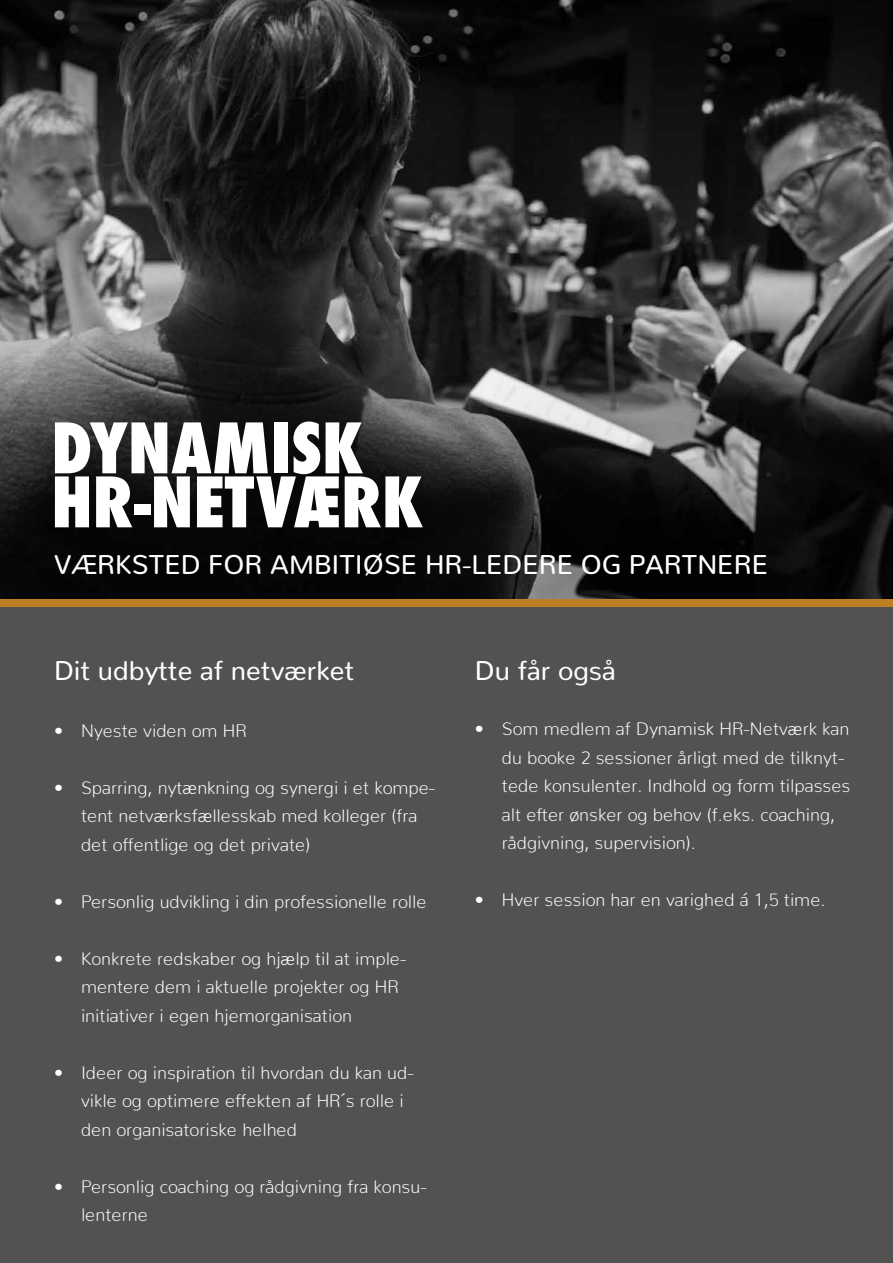
<style>
.page{position:relative;width:893px;height:1263px;background:#525252}
.page>*{position:absolute;margin:0;border:0;box-sizing:border-box;transform-origin:0 0}
.t1{font:800 condensed 67.5px/54px "Futura";color:#fff}
.t2{font:27px "Nunito";color:#fff}
.t3{font:200 18px/28.5px "Nunito";color:#fff}
</style>
<div class="page">
<img style="left:0;top:0;width:893px;height:600px">
<div style="left:0;top:600px;width:893px;height:7px;background:#bd7f22"></div>
<h1 class="t1" style="left:51px;top:422px;width:373px">DYNAMISK<br>HR-NETVÆRK</h1>
<h2 class="t2" style="left:54px;top:541px;width:715px">VÆRKSTED FOR AMBITIØSE HR-LEDERE OG PARTNERE</h2>
<h2 class="t2" style="left:54px;top:647px;width:302px">Dit udbytte af netværket</h2>
<p class="t3" style="left:54px;top:714px;width:194px">• Nyeste viden om HR</p>
<p class="t3" style="left:81px;top:771px;width:356px;text-indent:-27px">• Sparring, nytænkning og synergi i et kompe&shy;tent netværksfællesskab med kolleger (fra det offentlige og det private)</p>
<p class="t3" style="left:54px;top:885px;width:374px">• Personlig udvikling i din professionelle rolle</p>
<p class="t3" style="left:81px;top:942px;width:327px;text-indent:-27px">• Konkrete redskaber og hjælp til at imple&shy;mentere dem i aktuelle projekter og HR initiativer i egen hjemorganisation</p>
<p class="t3" style="left:81px;top:1056px;width:334px;text-indent:-27px">• Ideer og inspiration til hvordan du kan ud&shy;vikle og optimere effekten af HR´s rolle i den organisatoriske helhed</p>
<p class="t3" style="left:81px;top:1170px;width:347px;text-indent:-27px">• Personlig coaching og rådgivning fra konsu&shy;lenterne</p>
<h2 class="t2" style="left:475px;top:647px;width:143px">Du får også</h2>
<p class="t3" style="left:502px;top:713px;width:350px;text-indent:-27px">• Som medlem af Dynamisk HR-Netværk kan du booke 2 sessioner årligt med de tilknyt&shy;tede konsulenter. Indhold og form tilpasses alt efter ønsker og behov (f.eks. coaching, rådgivning, supervision).</p>
<p class="t3" style="left:475px;top:884px;width:352px">• Hver session har en varighed á 1,5 time.</p>
</div>
